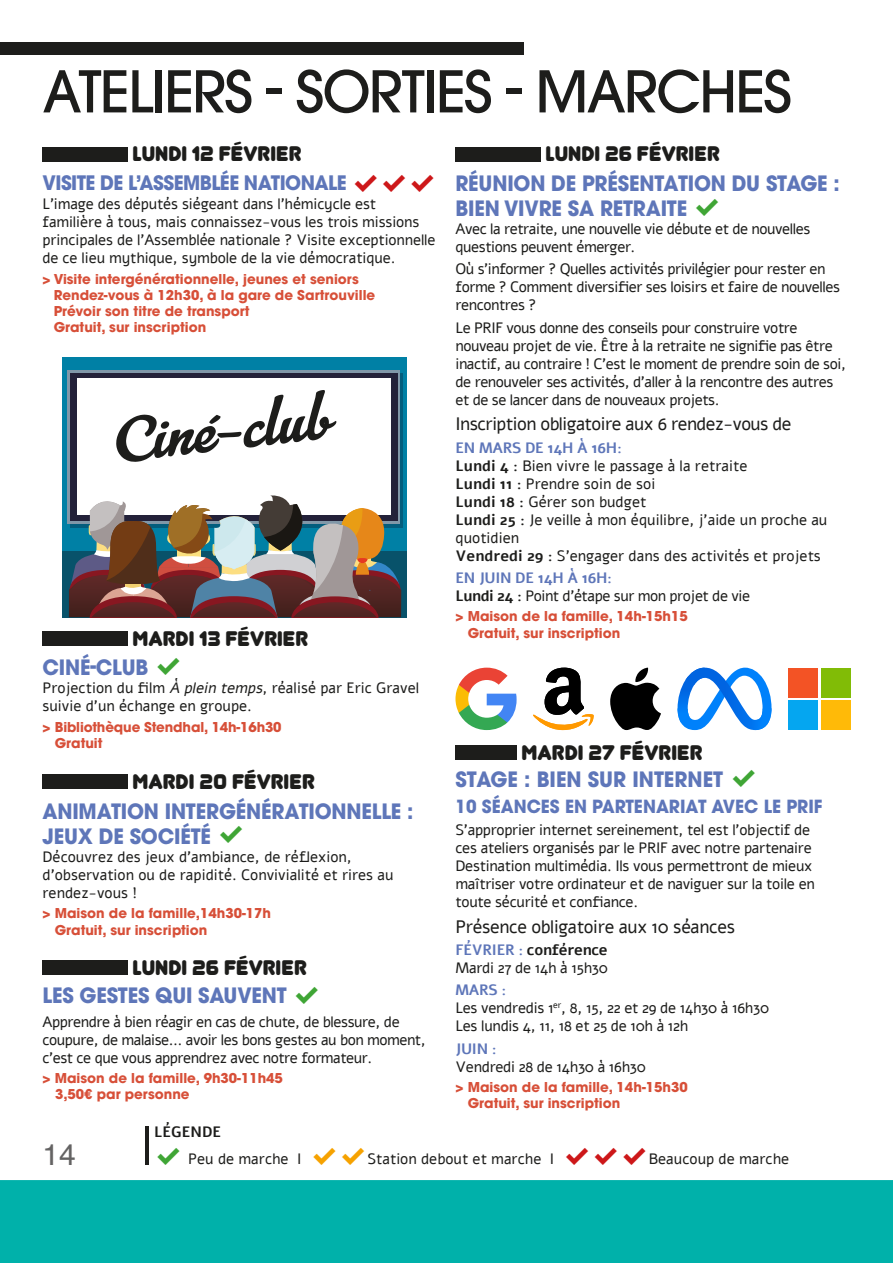
<style>
.page{position:relative;width:893px;height:1263px;background:#fff}
.page>*{position:absolute;margin:0;border:0;box-sizing:border-box;transform-origin:0 0}
.t1{font:500 57px "ITC Avant Garde Pro";letter-spacing:-.03em;color:#1d1d1b}
.t2{font:700 56.55px "Advertising Script";color:#1d1d1b}
.t3{font:30px "Helvetica";color:#646363}
.t4{font:700 21px/25.2px "ITC Avant Garde Pro";letter-spacing:-.01em;color:#5e76b9;scale:.95 1}
.t5{font:21px "Junegull";color:#1d1d1b}
.t6{font:700 19.8px "ITC Avant Garde Pro";letter-spacing:-.03em;color:#5e76b9;scale:.95 1}
.t7{font:18px "Alef";letter-spacing:-.03em;color:#1d1d1b}
.t8{font:700 18px "ITC Avant Garde Pro";color:#5e76b9;scale:.95 1}
.t9{font:15px/18px "Alef";letter-spacing:-.02em;color:#1d1d1b}
.t10{font:15px/18px "Alef";color:#1d1d1b}
.t11{font:700 15px "Alef";color:#1d1d1b}
.t12{font:700 15px "Alef";color:#5e76b9}
.t13{font:700 13.5px/16.2px "ITC Avant Garde Pro";color:#d74f38}
.s1{color:#cd1719}
.s2{color:#3fa535}
.s3{font-weight:700;color:#5e76b9}
.s4{font-weight:700}
.s5{font-style:italic}
.s6{color:#f6a200}
</style>
<div class="page">
<div style="left:0;top:36px;width:893px;height:1227px;background:#00b1aa"></div>
<div style="left:0;top:36px;width:893px;height:1144px;background:#fff"></div>
<div style="left:0;top:43px;width:523px;height:12px;background:#1d1d1b"></div>
<div style="left:43px;top:147px;width:85px;height:14px;background:#1d1d1b"></div>
<div style="left:43px;top:631px;width:85px;height:15px;background:#1d1d1b"></div>
<div style="left:43px;top:774px;width:85px;height:15px;background:#1d1d1b"></div>
<div style="left:43px;top:960px;width:85px;height:15px;background:#1d1d1b"></div>
<div style="left:455px;top:147px;width:85px;height:14px;background:#1d1d1b"></div>
<div style="left:455px;top:745px;width:62px;height:15px;background:#1d1d1b"></div>
<hr style="left:146px;top:1126px;width:3px;height:38px;background:#1d1d1b">
<div style="left:63px;top:357px;width:344px;height:194px;background:#0080a5"></div>
<div style="left:68px;top:370px;width:332px;height:154px;background:#8097a8"></div>
<div style="left:70px;top:373px;width:328px;height:148px;background:#232139"></div>
<div style="left:77px;top:378px;width:313px;height:137px;background:#fff"></div>
<div style="left:63px;top:551px;width:344px;height:66px;background:#08526a"></div>
<svg style="left:69px;top:494px;width:333px;height:123px"></svg>
<svg style="left:677px;top:668px;width:94px;height:62px;background:#8ac0f8"></svg>
<svg style="left:532px;top:668px;width:62px;height:63px;background:#afa79b"></svg>
<svg style="left:610px;top:668px;width:51px;height:62px;background:#5c5c5c"></svg>
<svg style="left:455px;top:668px;width:62px;height:62px;background:#c2bfb4"></svg>
<div style="left:788px;top:668px;width:30px;height:29px;background:#f35325"></div>
<div style="left:821px;top:668px;width:29px;height:29px;background:#81bc06"></div>
<div style="left:788px;top:700px;width:30px;height:30px;background:#05a6f0"></div>
<div style="left:821px;top:700px;width:29px;height:30px;background:#ffba08"></div>
<h1 class="t1" style="left:43px;top:55px;width:751px">ATELIERS - SORTIES - MARCHES</h1>
<h3 class="t5" style="left:132px;top:142px;width:171px">LUNDI 12 FÉVRIER</h3>
<h3 class="t6" style="left:43px;top:169px;width:417px">VISITE DE L’ASSEMBLÉE NATIONALE <span class="s1">✔✔✔</span></h3>
<p class="t9" style="left:43px;top:195px;width:395px">L’image des députés siégeant dans l’hémicycle est familière à tous, mais connaissez-vous les trois missions principales de l’Assemblée nationale ? Visite exceptionnelle de ce lieu mythique, symbole de la vie démocratique.</p>
<p class="t13" style="left:54px;top:270px;width:323px;text-indent:-11px">&gt; Visite intergénérationnelle, jeunes et seniors Rendez-vous à 12h30, à la gare de Sartrouville Prévoir son titre de transport<br>Gratuit, sur inscription</p>
<h3 class="t5" style="left:545px;top:142px;width:176px">LUNDI 26 FÉVRIER</h3>
<h3 class="t4" style="left:455px;top:170px;width:406px">RÉUNION DE PRÉSENTATION DU STAGE :<br>BIEN VIVRE SA RETRAITE <span class="s2">✔</span></h3>
<p class="t9" style="left:455px;top:220px;width:357px">Avec la retraite, une nouvelle vie débute et de nouvelles questions peuvent émerger.</p>
<p class="t9" style="left:455px;top:260px;width:386px">Où s’informer ? Quelles activités privilégier pour rester en forme ? Comment diversifier ses loisirs et faire de nouvelles rencontres ?</p>
<p class="t9" style="left:455px;top:318px;width:392px">Le PRIF vous donne des conseils pour construire votre nouveau projet de vie. Être à la retraite ne signifie pas être inactif, au contraire ! C’est le moment de prendre soin de soi, de renouveler ses activités, d’aller à la rencontre des autres et de se lancer dans de nouveaux projets.</p>
<p class="t7" style="left:455px;top:412px;width:338px">Inscription obligatoire aux 6 rendez-vous de</p>
<p class="t10" style="left:455px;top:439px;width:373px"><span class="s3">EN MARS DE 14H À 16H:<br></span><span class="s4">Lundi 4 :</span> Bien vivre le passage à la retraite<br><span class="s4">Lundi 11 :</span> Prendre soin de soi<br><span class="s4">Lundi 18 :</span> Gérer son budget<br><span class="s4">Lundi 25 :</span> Je veille à mon équilibre, j’aide un proche au quotidien<br><span class="s4">Vendredi 29 :</span> S’engager dans des activités et projets</p>
<p class="t9" style="left:455px;top:569px;width:296px"><span class="s3">EN JUIN DE 14H À 16H:<br></span><span class="s4">Lundi 24 :</span> Point d’étape sur mon projet de vie</p>
<p class="t13" style="left:468px;top:608px;width:221px;text-indent:-12px">&gt; Maison de la famille, 14h-15h15<br>Gratuit, sur inscription</p>
<h2 class="t2" style="left:114px;top:409px;width:216px;rotate:-6deg">Ciné-club</h2>
<h3 class="t5" style="left:132px;top:626px;width:177px">MARDI 13 FÉVRIER</h3>
<h3 class="t4" style="left:43px;top:654px;width:149px">CINÉ-CLUB <span class="s2">✔</span></h3>
<p class="t10" style="left:43px;top:679px;width:378px">Projection du film <span class="s5">À plein temps</span>, réalisé par Eric Gravel suivie d’un échange en groupe.</p>
<p class="t13" style="left:55px;top:718px;width:228px;text-indent:-12px">&gt; Bibliothèque Stendhal, 14h-16h30<br>Gratuit</p>
<h3 class="t5" style="left:132px;top:769px;width:184px">MARDI 20 FÉVRIER</h3>
<h3 class="t4" style="left:43px;top:798px;width:392px">ANIMATION INTERGÉNÉRATIONNELLE :<br>JEUX DE SOCIÉTÉ <span class="s2">✔</span></h3>
<p class="t10" style="left:43px;top:848px;width:353px">Découvrez des jeux d’ambiance, de réflexion, d’observation ou de rapidité. Convivialité et rires au rendez-vous !</p>
<p class="t13" style="left:55px;top:905px;width:218px;text-indent:-12px">&gt; Maison de la famille,14h30-17h<br>Gratuit, sur inscription</p>
<h3 class="t5" style="left:132px;top:955px;width:176px">LUNDI 26 FÉVRIER</h3>
<h3 class="t4" style="left:43px;top:982px;width:295px">LES GESTES QUI SAUVENT <span class="s2">✔</span></h3>
<p class="t9" style="left:43px;top:1013px;width:385px">Apprendre à bien réagir en cas de chute, de blessure, de coupure, de malaise… avoir les bons gestes au bon moment, c’est ce que vous apprendrez avec notre formateur.</p>
<p class="t13" style="left:55px;top:1070px;width:229px;text-indent:-13px">&gt; Maison de la famille, 9h30-11h45<br>3,50€ par personne</p>
<h3 class="t5" style="left:522px;top:740px;width:182px">MARDI 27 FÉVRIER</h3>
<h3 class="t4" style="left:455px;top:767px;width:320px">STAGE : BIEN SUR INTERNET <span class="s2">✔</span></h3>
<p class="t8" style="left:455px;top:794px;width:388px">10 SÉANCES EN PARTENARIAT AVEC LE PRIF</p>
<p class="t9" style="left:455px;top:821px;width:361px">S’approprier internet sereinement, tel est l’objectif de ces ateliers organisés par le PRIF avec notre partenaire Destination multimédia. Ils vous permettront de mieux maîtriser votre ordinateur et de naviguer sur la toile en toute sécurité et confiance.</p>
<p class="t7" style="left:455px;top:914px;width:281px">Présence obligatoire aux 10 séances</p>
<p class="t9" style="left:455px;top:941px;width:154px"><span class="s3">FÉVRIER :</span> <span class="s4">conférence<br></span>Mardi 27 de 14h à 15h30</p>
<p class="t9" style="left:455px;top:981px;width:315px"><span class="s3">MARS :<br></span>Les vendredis 1<sup>er</sup>, 8, 15, 22 et 29 de 14h30 à 16h30<br>Les lundis 4, 11, 18 et 25 de 10h à 12h</p>
<p class="t12" style="left:455px;top:1038px;width:43px">JUIN :</p>
<p class="t9" style="left:455px;top:1057px;width:192px">Vendredi 28 de 14h30 à 16h30</p>
<p class="t13" style="left:468px;top:1079px;width:221px;text-indent:-12px">&gt; Maison de la famille, 14h-15h30<br>Gratuit, sur inscription</p>
<p class="t10" style="left:154px;top:1150px;width:637px"><span class="s2">✔</span> Peu de marche I <span class="s6">✔✔</span>Station debout et marche I <span class="s1">✔✔✔</span>Beaucoup de marche</p>
<p class="t11" style="left:154px;top:1121px;width:69px">LÉGENDE</p>
<h3 class="t3" style="left:43px;top:1134px;width:35px">14</h3>
</div>
